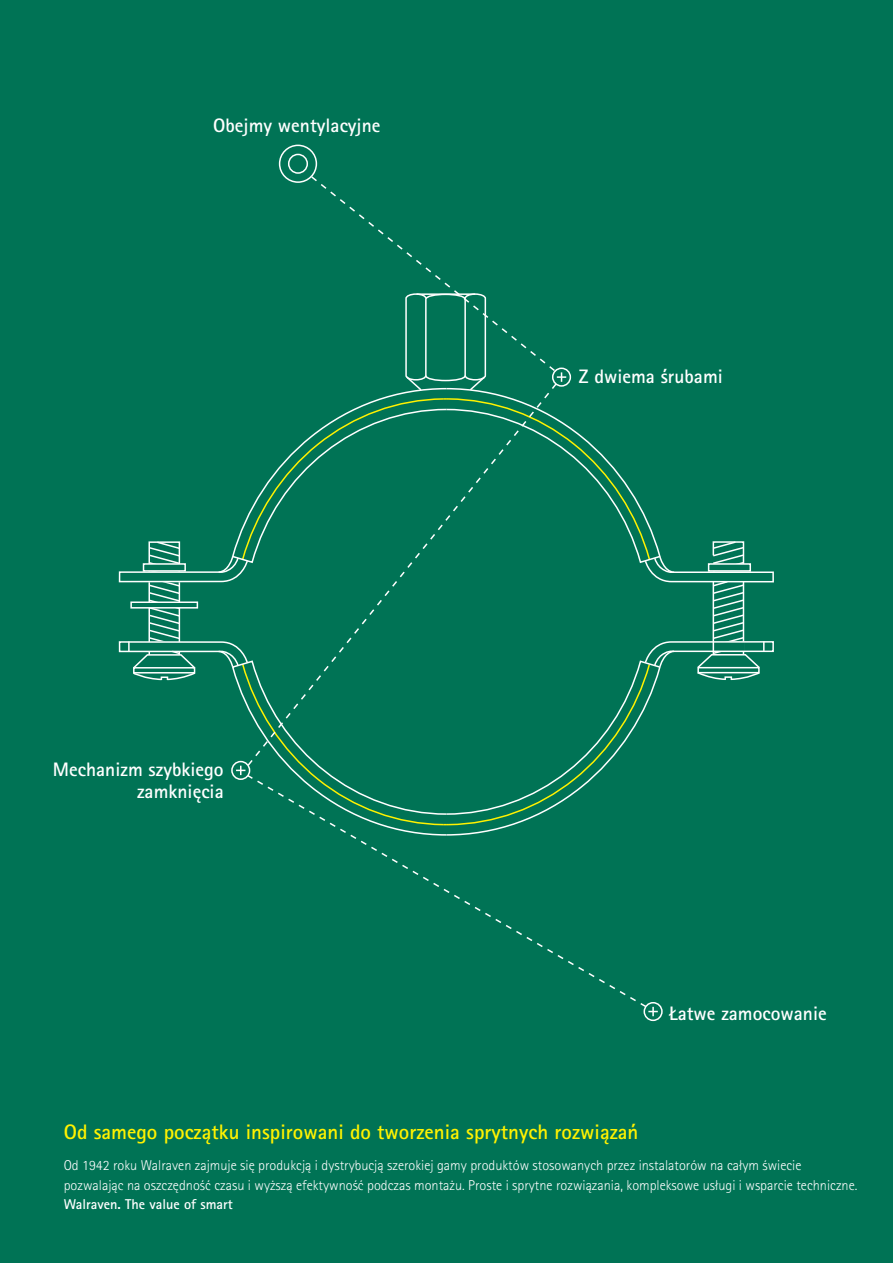
<style>
.page{position:relative;width:893px;height:1263px;background:#007355}
.page>*{position:absolute;margin:0;border:0;box-sizing:border-box;transform-origin:0 0}
.t1{font:700 21px "Rotis Sans Serif Std";color:#fff200}
.t2{font:700 19.5px/22.5px "Rotis Sans Serif Std";color:#fff;text-align:right}
.t3{font:300 14.25px/19.5px "Rotis Sans Serif Std";color:#fff}
.t4{font:700 14.25px "Rotis Sans Serif Std";color:#fff}
</style>
<div class="page">
<svg style="left:310px;top:175px;width:149px;height:118px"></svg>
<svg style="left:350px;top:836px;width:298px;height:171px"></svg>
<div style="left:280px;top:145px;width:36px;height:37px;background:#007355;border-radius:50%"></div>
<div style="left:279px;top:145px;width:38px;height:38px;border:2px solid #fff;border-radius:50%"></div>
<div style="left:288px;top:154px;width:20px;height:20px;border:2px solid #fff;border-radius:50%"></div>
<svg style="left:118px;top:293px;width:656px;height:543px"></svg>
<svg style="left:644px;top:1003px;width:18px;height:17px"></svg>
<div style="left:643px;top:1002px;width:20px;height:19px;border:2px solid #fff;border-radius:50%"></div>
<svg style="left:648px;top:1007px;width:10px;height:9px"></svg>
<h2 class="t2" style="left:213px;top:114px;width:169px">Obejmy wentylacyjne</h2>
<h2 class="t2" style="left:53px;top:758px;width:172px">Mechanizm szybkiego zamknięcia</h2>
<h2 class="t2" style="left:579px;top:364px;width:146px">Z dwiema śrubami</h2>
<h2 class="t2" style="left:669px;top:1002px;width:159px">Łatwe zamocowanie</h2>
<h1 class="t1" style="left:64px;top:1118px;width:576px">Od samego początku inspirowani do tworzenia sprytnych rozwiązań</h1>
<p class="t3" style="left:64px;top:1156px;width:795px">Od 1942 roku Walraven zajmuje się produkcją i dystrybucją szerokiej gamy produktów stosowanych przez instalatorów na całym świecie pozwalając na oszczędność czasu i wyższą efektywność podczas montażu. Proste i sprytne rozwiązania, kompleksowe usługi i wsparcie techniczne.</p>
<p class="t4" style="left:64px;top:1195px;width:171px">Walraven. The value of smart</p>
</div>
